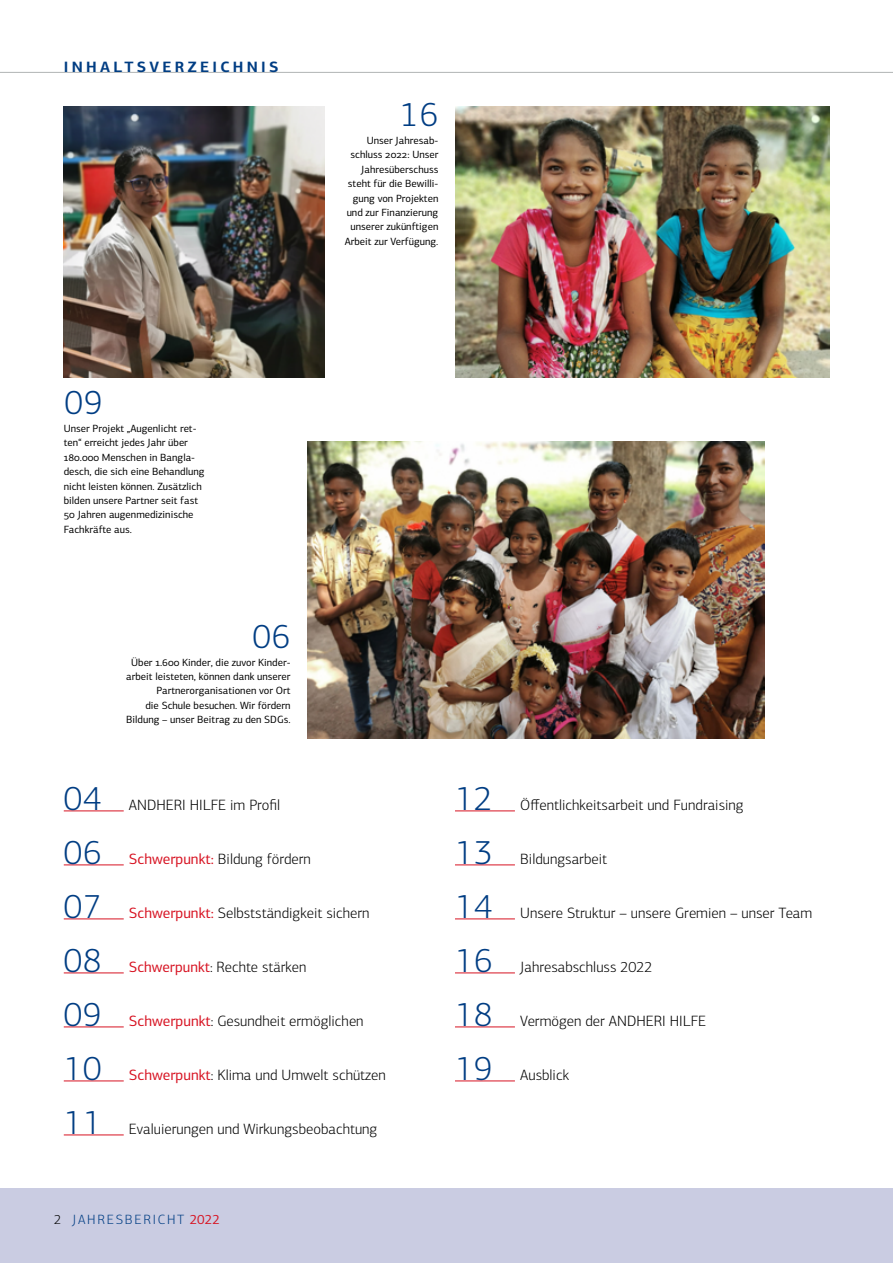
<style>
.page{position:relative;width:893px;height:1263px;background:#fff}
.page>*{position:absolute;margin:0;border:0;box-sizing:border-box;transform-origin:0 0}
.t1{font:300 34.5px/54px "PF Centro Sans Pro";letter-spacing:.025em;color:#003d83;text-align:justify}
.t2{font:300 34.5px "PF Centro Slab Pro";color:#003d83}
.t3{font:300 15px "PF Centro Sans Pro";color:#000}
.t4{font:700 15px "PF Centro Sans Pro";letter-spacing:.22em;color:#003d83}
.t5{font:300 13.5px "PF Centro Sans Pro";letter-spacing:.13em;color:#003d83}
.t6{font:10.5px/14.4px "PF Centro Sans Pro";color:#000;text-align:right}
.s1{font-weight:400;color:#d71322}
.s2{color:#000}
</style>
<div class="page">
<div style="left:0;top:1188px;width:893px;height:75px;background:#cacce2"></div>
<img style="left:64px;top:106px;width:261px;height:271px">
<img style="left:308px;top:441px;width:456px;height:297px">
<img style="left:455px;top:106px;width:374px;height:271px">
<hr style="left:455px;top:864px;width:60px;height:1px;background:#d71322">
<hr style="left:455px;top:810px;width:60px;height:1px;background:#d71322">
<hr style="left:455px;top:918px;width:60px;height:1px;background:#d71322">
<hr style="left:455px;top:972px;width:60px;height:1px;background:#d71322">
<hr style="left:455px;top:1026px;width:60px;height:1px;background:#d71322">
<hr style="left:455px;top:1080px;width:60px;height:1px;background:#d71322">
<hr style="left:0;top:72px;width:893px;height:1px;background:#b1b4b4">
<hr style="left:64px;top:810px;width:60px;height:1px;background:#d71322">
<hr style="left:64px;top:864px;width:60px;height:1px;background:#d71322">
<hr style="left:64px;top:918px;width:60px;height:1px;background:#d71322">
<hr style="left:64px;top:972px;width:60px;height:1px;background:#d71322">
<hr style="left:64px;top:1026px;width:60px;height:1px;background:#d71322">
<hr style="left:64px;top:1080px;width:60px;height:1px;background:#d71322">
<hr style="left:64px;top:1134px;width:60px;height:1px;background:#d71322">
<h2 class="t4" style="left:64px;top:57px;width:216px">INHALTSVERZEICHNIS</h2>
<h1 class="t2" style="left:400px;top:94px;width:40px">16</h1>
<p class="t6" style="left:345px;top:133px;width:95px">Unser Jahresab&shy;schluss 2022: Unser<br>Jahresüberschuss steht für die Bewilli&shy;gung von Projekten und zur Finanzierung unserer zukünftigen<br>Arbeit zur Verfügung.</p>
<h1 class="t2" style="left:65px;top:382px;width:40px">09</h1>
<p class="t6" style="left:64px;top:421px;width:142px;text-align:left">Unser Projekt „Augenlicht ret&shy;ten“ erreicht jedes Jahr über<br>180.000 Menschen in Bangla&shy;desch, die sich eine Behandlung nicht leisten können. Zusätzlich bilden unsere Partner seit fast<br>50 Jahren augenmedizinische<br>Fachkräfte aus.</p>
<h1 class="t1" style="left:64px;top:772px;width:39px">04<br>06<br>07<br>08<br>09<br>10<br>11</h1>
<h1 class="t2" style="left:252px;top:616px;width:40px">06</h1>
<p class="t6" style="left:126px;top:655px;width:166px">Über 1.600 Kinder, die zuvor Kinder&shy;arbeit leisteten, können dank unserer Partnerorganisationen vor Ort<br>die Schule besuchen. Wir fördern Bildung – unser Beitrag zu den SDGs.</p>
<h2 class="t3" style="left:129px;top:796px;width:153px">ANDHERI HILFE im Profil</h2>
<h2 class="t3" style="left:129px;top:850px;width:183px"><span class="s1">Schwerpunkt:</span> Bildung fördern</h2>
<h2 class="t3" style="left:129px;top:904px;width:242px"><span class="s1">Schwerpunkt:</span> Selbstständigkeit sichern</h2>
<h2 class="t3" style="left:129px;top:958px;width:179px"><span class="s1">Schwerpunkt</span>: Rechte stärken</h2>
<h2 class="t3" style="left:129px;top:1012px;width:236px"><span class="s1">Schwerpunkt</span>: Gesundheit ermöglichen</h2>
<h2 class="t3" style="left:129px;top:1066px;width:258px"><span class="s1">Schwerpunkt</span>: Klima und Umwelt schützen</h2>
<h2 class="t3" style="left:129px;top:1120px;width:250px">Evaluierungen und Wirkungsbeobachtung</h2>
<p class="t5" style="left:54px;top:1212px;width:167px"><span class="s2">2</span> JAHRESBERICHT <span class="s1">2022</span></p>
<h1 class="t1" style="left:455px;top:772px;width:39px">12</h1>
<h1 class="t1" style="left:455px;top:826px;width:39px">13</h1>
<h1 class="t1" style="left:455px;top:880px;width:39px">14<br>16<br>18<br>19</h1>
<h2 class="t3" style="left:520px;top:796px;width:225px">Öffentlichkeitsarbeit und Fundraising</h2>
<h2 class="t3" style="left:520px;top:850px;width:88px">Bildungsarbeit</h2>
<h2 class="t3" style="left:520px;top:904px;width:294px">Unsere Struktur – unsere Gremien – unser Team</h2>
<h2 class="t3" style="left:520px;top:958px;width:134px">Jahresabschluss 2022</h2>
<h2 class="t3" style="left:520px;top:1012px;width:187px">Vermögen der ANDHERI HILFE</h2>
<h2 class="t3" style="left:520px;top:1066px;width:50px">Ausblick</h2>
</div>
